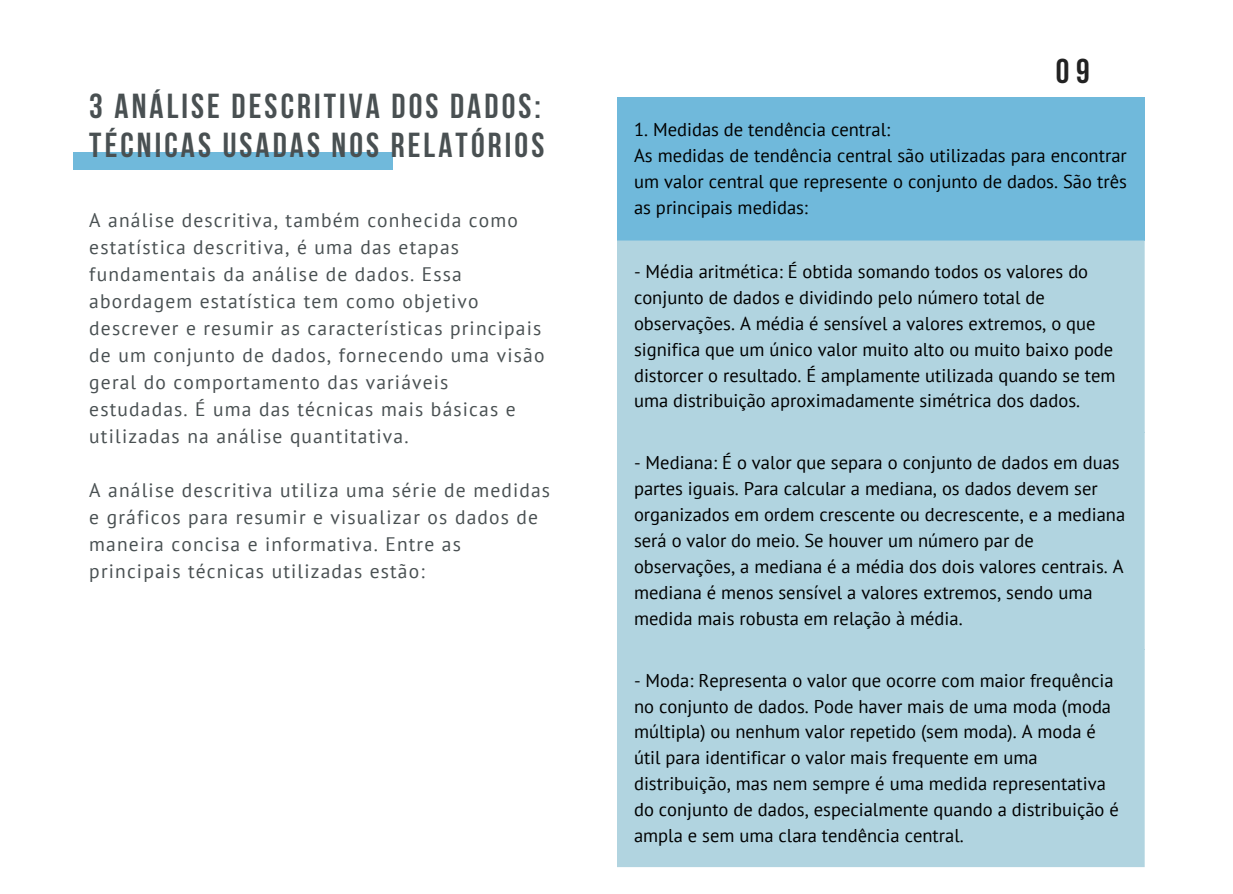
<style>
.page{position:relative;width:1233px;height:894px;background:#fff}
.page>*{position:absolute;margin:0;border:0;box-sizing:border-box;transform-origin:0 0}
.t1{font:700 34.5px/39.2px "Bebas Neue";letter-spacing:.09em;color:#495052}
.t2{font:700 34.35px "Bebas Neue";color:#222}
.t3{font:19.5px/27px "PT Sans";letter-spacing:.06em;color:#495052}
.t4{font:18.6px/25.8px "PT Sans";color:#000}
</style>
<div class="page">
<div style="left:73px;top:152px;width:320px;height:17px;background:#70b9db"></div>
<div style="left:617px;top:97px;width:528px;height:144px;background:#70b9db"></div>
<div style="left:617px;top:240px;width:528px;height:626px;background:#b1d4e0"></div>
<p class="t1" style="left:89px;top:89px;width:456px">3 ANÁLISE DESCRITIVA DOS DADOS:<br>TÉCNICAS USADAS NOS RELATÓRIOS</p>
<p class="t3" style="left:89px;top:206px;width:457px">A análise descritiva, também conhecida como estatística descritiva, é uma das etapas fundamentais da análise de dados. Essa abordagem estatística tem como objetivo descrever e resumir as características principais de um conjunto de dados, fornecendo uma visão geral do comportamento das variáveis estudadas. É uma das técnicas mais básicas e utilizadas na análise quantitativa.</p>
<p class="t3" style="left:89px;top:476px;width:462px">A análise descritiva utiliza uma série de medidas e gráficos para resumir e visualizar os dados de maneira concisa e informativa. Entre as principais técnicas utilizadas estão:</p>
<p class="t2" style="left:1056px;top:58px;width:36px">09</p>
<p class="t4" style="left:634px;top:117px;width:258px">1. Medidas de tendência central:</p>
<p class="t4" style="left:634px;top:142px;width:494px;text-align:justify">As medidas de tendência central são utilizadas para encontrar um valor central que represente o conjunto de dados. São três as principais medidas:</p>
<p class="t4" style="left:634px;top:258px;width:483px">- Média aritmética: É obtida somando todos os valores do conjunto de dados e dividindo pelo número total de observações. A média é sensível a valores extremos, o que significa que um único valor muito alto ou muito baixo pode distorcer o resultado. É amplamente utilizada quando se tem uma distribuição aproximadamente simétrica dos dados.</p>
<p class="t4" style="left:634px;top:449px;width:493px">- Mediana: É o valor que separa o conjunto de dados em duas partes iguais. Para calcular a mediana, os dados devem ser organizados em ordem crescente ou decrescente, e a mediana será o valor do meio. Se houver um número par de observações, a mediana é a média dos dois valores centrais. A mediana é menos sensível a valores extremos, sendo uma medida mais robusta em relação à média.</p>
<p class="t4" style="left:634px;top:666px;width:486px">- Moda: Representa o valor que ocorre com maior frequência no conjunto de dados. Pode haver mais de uma moda (moda múltipla) ou nenhum valor repetido (sem moda). A moda é útil para identificar o valor mais frequente em uma distribuição, mas nem sempre é uma medida representativa do conjunto de dados, especialmente quando a distribuição é ampla e sem uma clara tendência central.</p>
</div>
